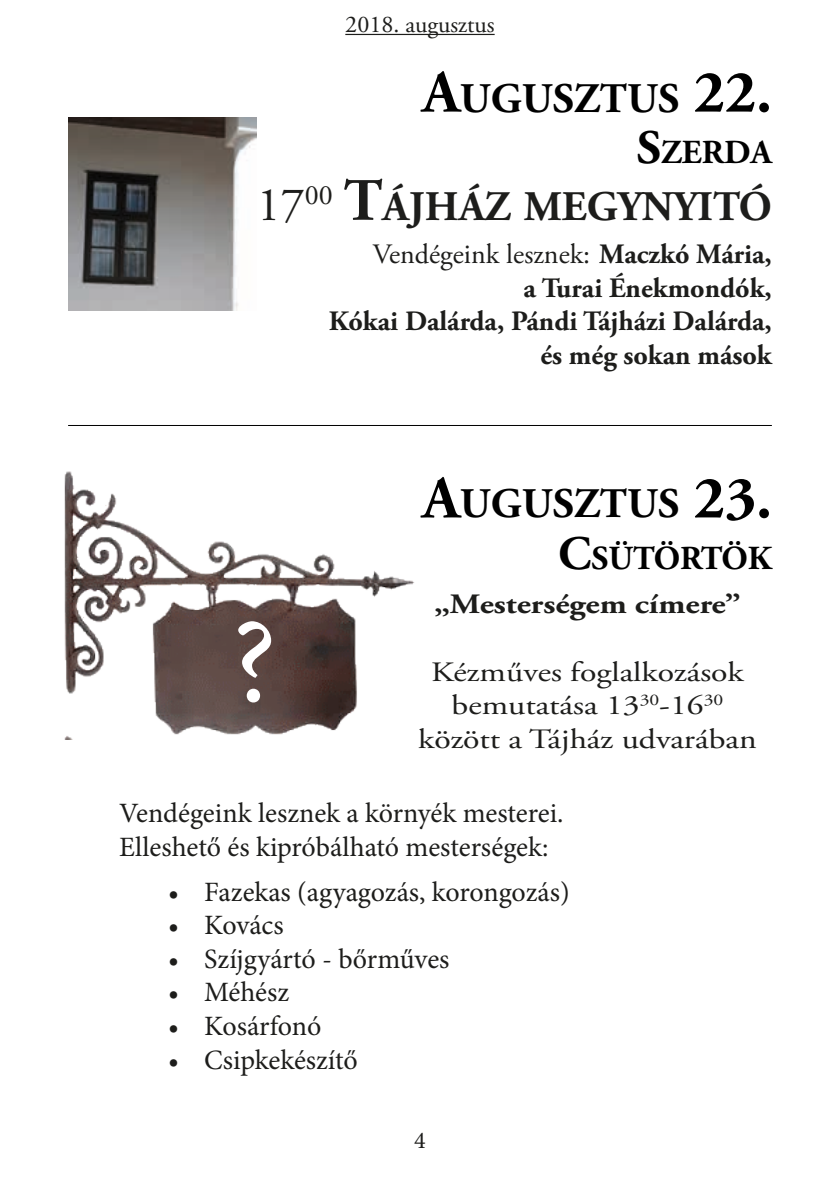
<style>
.page{position:relative;width:840px;height:1191px;background:#fff}
.page>*{position:absolute;margin:0;border:0;box-sizing:border-box;transform-origin:0 0}
.t1{font:120px "Minion Pro";color:#fff}
.t2{font:700 42px "Adobe Garamond Pro";color:#000}
.t3{font:700 42px "Adobe Garamond Pro";color:#1d1d1b}
.t4{font:700 33.6px "Adobe Garamond Pro";color:#000}
.t5{font:28px/33.6px "Minion Pro";letter-spacing:-.005em;color:#1d1d1b}
.t6{font:700 28px/33.6px "Adobe Garamond Pro";color:#1d1d1b;text-align:right}
.t7{font:28px/33.6px "Adobe Garamond Pro";color:#1d1d1b;text-align:center;scale:1.2 1}
.t8{font:700 28px "Adobe Garamond Pro";color:#1d1d1b;scale:1.2 1}
.t9{font:24px "Adobe Garamond Pro";color:#1d1d1b}
.t10{font:24px "Minion Pro";color:#1d1d1b}
.s1{font-size:60px}
.s2{font-size:48px}
.s3{font-weight:400;font-size:48px}
.s4{font-weight:400}
</style>
<div class="page">
<hr style="left:345px;top:34px;width:149px;height:1px;background:#1d1d1b">
<img style="left:64px;top:471px;width:350px;height:268px">
<img style="left:68px;top:117px;width:188px;height:193px">
<hr style="left:68px;top:425px;width:703px;height:1px;background:#000">
<p class="t9" style="left:345px;top:10px;width:151px">2018. augusztus</p>
<h2 class="t2" style="left:422px;top:74px;width:351px"><span class="s1">A</span>UGUSZTUS <span class="s1">22.</span></h2>
<p class="t4" style="left:636px;top:133px;width:138px"><span class="s2">S</span>ZERDA</p>
<h2 class="t3" style="left:256px;top:182px;width:516px"><span class="s3">17</span><sup>00</sup> <span class="s1">T</span>ÁJHÁZ MEGYNYITÓ</h2>
<p class="t6" style="left:329px;top:238px;width:444px"><span class="s4">Vendégeink lesznek:</span> Maczkó Mária,<br>a Turai Énekmondók,<br>Kókai Dalárda, Pándi Tájházi Dalárda, és még sokan mások</p>
<h1 class="t1" style="left:231px;top:582px;width:47px">?</h1>
<h2 class="t2" style="left:422px;top:479px;width:351px"><span class="s1">A</span>UGUSZTUS <span class="s1">23.</span></h2>
<p class="t4" style="left:558px;top:538px;width:215px"><span class="s2">C</span>SÜTÖRTÖK</p>
<p class="t8" style="left:434px;top:587px;width:257px">„Mesterségem címere”</p>
<p class="t7" style="left:418px;top:656px;width:283px">Kézműves foglalkozások bemutatása 13<sup>30</sup>-16<sup>30 </sup>között a Tájház udvarában</p>
<p class="t5" style="left:119px;top:796px;width:445px">Vendégeink lesznek a környék mesterei.<br>Elleshető és kipróbálható mesterségek:</p>
<p class="t5" style="left:168px;top:875px;width:402px">• Fazekas (agyagozás, korongozás)</p>
<p class="t5" style="left:168px;top:908px;width:117px">• Kovács</p>
<p class="t5" style="left:168px;top:942px;width:283px">• Szíjgyártó - bőrműves</p>
<p class="t5" style="left:168px;top:975px;width:122px">• Méhész</p>
<p class="t5" style="left:168px;top:1009px;width:154px">• Kosárfonó</p>
<p class="t5" style="left:168px;top:1043px;width:191px">• Csipkekészítő</p>
<p class="t10" style="left:414px;top:1124px;width:13px">4</p>
</div>
